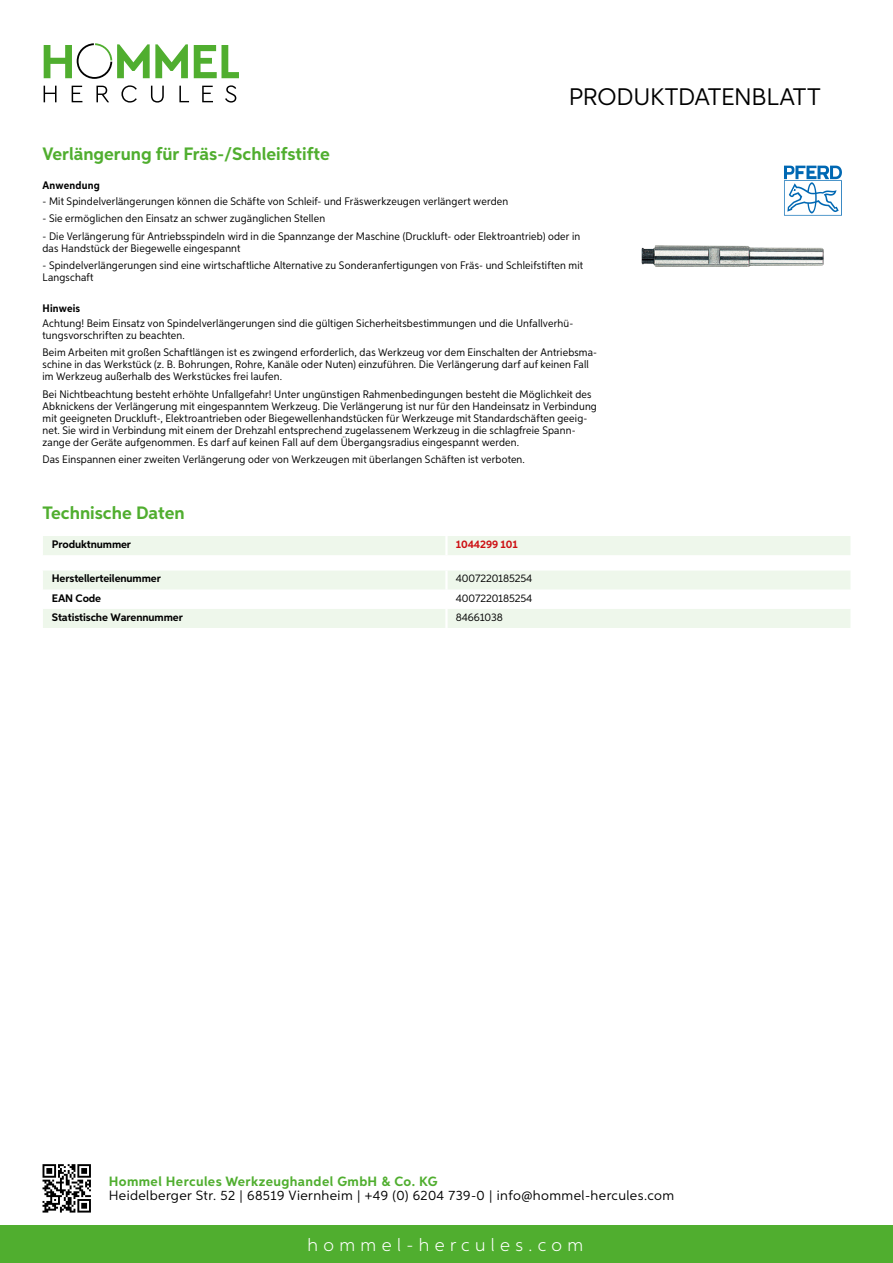
<style>
.page{position:relative;width:893px;height:1263px;background:#fff}
.page>*{position:absolute;margin:0;border:0;box-sizing:border-box;transform-origin:0 0}
.t1{font:24px "Aspira";letter-spacing:-.01em;color:#000}
.t2{font:700 18px "Aspira";color:#50ae2f}
.t3{font:300 18px "Aspira";letter-spacing:.3em;color:#fff}
.t4{font:13.5px "Aspira";letter-spacing:.03em;color:#000}
.t5{font:700 13.5px "Aspira";letter-spacing:.03em;color:#50ae2f}
.t6{font:10.95px/12px "Aspira Nar";letter-spacing:.015em;color:#000}
.t7{font:700 10.95px "Aspira";letter-spacing:-.01em;color:#000}
.t8{font:10.95px "Aspira";letter-spacing:-.01em;color:#000}
.t9{font:700 10.95px "Aspira Nar";letter-spacing:.02em;color:#000}
.t10{font:700 10.95px "Aspira";letter-spacing:-.01em;color:#cd1013}
</style>
<div class="page">
<div style="left:0;top:1226px;width:893px;height:37px;background:#50ae2f"></div>
<svg style="left:43px;top:1164px;width:48px;height:48px"></svg>
<svg style="left:194px;top:45px;width:45px;height:33px"></svg>
<svg style="left:44px;top:43px;width:144px;height:36px"></svg>
<svg style="left:44px;top:86px;width:13px;height:16px"></svg>
<svg style="left:72px;top:86px;width:10px;height:16px"></svg>
<svg style="left:96px;top:86px;width:13px;height:16px"></svg>
<svg style="left:121px;top:85px;width:16px;height:18px"></svg>
<svg style="left:151px;top:86px;width:13px;height:17px"></svg>
<svg style="left:179px;top:86px;width:10px;height:16px"></svg>
<svg style="left:202px;top:86px;width:11px;height:16px"></svg>
<svg style="left:225px;top:85px;width:11px;height:18px"></svg>
<div style="left:43px;top:536px;width:807px;height:19px;background:#eef7eb"></div>
<hr style="left:445px;top:536px;width:3px;height:19px;background:#fff">
<svg style="left:43px;top:571px;width:807px;height:57px"></svg>
<hr style="left:445px;top:609px;width:3px;height:19px;background:#fff">
<img style="left:641px;top:245px;width:183px;height:22px">
<svg style="left:784px;top:166px;width:58px;height:50px"></svg>
<h1 class="t1" style="left:569px;top:82px;width:253px">Produktdatenblatt</h1>
<h2 class="t2" style="left:43px;top:142px;width:289px">Verlängerung für Fräs-/Schleifstifte</h2>
<p class="t9" style="left:43px;top:179px;width:59px">Anwendung</p>
<p class="t6" style="left:43px;top:195px;width:467px">- Mit Spindelverlängerungen können die Schäfte von Schleif- und Fräswerkzeugen verlängert werden</p>
<p class="t6" style="left:43px;top:212px;width:284px">- Sie ermöglichen den Einsatz an schwer zugänglichen Stellen</p>
<p class="t6" style="left:43px;top:230px;width:539px">- Die Verlängerung für Antriebsspindeln wird in die Spannzange der Maschine (Druckluft- oder Elektroantrieb) oder in das Handstück der Biegewelle eingespannt</p>
<p class="t6" style="left:43px;top:259px;width:542px">- Spindelverlängerungen sind eine wirtschaftliche Alternative zu Sonderanfertigungen von Fräs- und Schleifstiften mit<br>Langschaft</p>
<p class="t9" style="left:43px;top:301px;width:39px">Hinweis</p>
<p class="t6" style="left:43px;top:317px;width:532px">Achtung! Beim Einsatz von Spindelverlängerungen sind die gültigen Sicherheitsbestimmungen und die Unfallverhü&shy;tungsvorschriften zu beachten.</p>
<p class="t6" style="left:43px;top:346px;width:556px">Beim Arbeiten mit großen Schaftlängen ist es zwingend erforderlich, das Werkzeug vor dem Einschalten der Antriebsma&shy;schine in das Werkstück (z. B. Bohrungen, Rohre, Kanäle oder Nuten) einzuführen. Die Verlängerung darf auf keinen Fall im Werkzeug außerhalb des Werkstückes frei laufen.</p>
<p class="t6" style="left:43px;top:388px;width:556px">Bei Nichtbeachtung besteht erhöhte Unfallgefahr! Unter ungünstigen Rahmenbedingungen besteht die Möglichkeit des Abknickens der Verlängerung mit eingespanntem Werkzeug. Die Verlängerung ist nur für den Handeinsatz in Verbindung mit geeigneten Druckluft-, Elektroantrieben oder Biegewellenhandstücken für Werkzeuge mit Standardschäften geeig&shy;net. Sie wird in Verbindung mit einem der Drehzahl entsprechend zugelassenem Werkzeug in die schlagfreie Spann&shy;zange der Geräte aufgenommen. Es darf auf keinen Fall auf dem Übergangsradius eingespannt werden.</p>
<p class="t6" style="left:43px;top:453px;width:484px">Das Einspannen einer zweiten Verlängerung oder von Werkzeugen mit überlangen Schäften ist verboten.</p>
<h2 class="t2" style="left:43px;top:502px;width:144px">Technische Daten</h2>
<p class="t7" style="left:52px;top:537px;width:81px">Produktnummer</p>
<p class="t10" style="left:456px;top:537px;width:63px">1044299 101</p>
<p class="t7" style="left:52px;top:572px;width:111px">Herstellerteilenummer</p>
<p class="t8" style="left:456px;top:572px;width:78px">4007220185254</p>
<p class="t7" style="left:52px;top:591px;width:51px">EAN Code</p>
<p class="t8" style="left:456px;top:591px;width:78px">4007220185254</p>
<p class="t7" style="left:52px;top:610px;width:132px">Statistische Warennummer</p>
<p class="t8" style="left:456px;top:610px;width:49px">84661038</p>
<p class="t5" style="left:109px;top:1172px;width:330px">Hommel Hercules Werkzeughandel GmbH &amp; Co. KG</p>
<p class="t4" style="left:109px;top:1187px;width:567px">Heidelberger Str. 52 | 68519 Viernheim | +49 (0) 6204 739-0 | info@hommel-hercules.com</p>
<h2 class="t3" style="left:307px;top:1234px;width:277px">hommel-hercules.com</h2>
</div>
